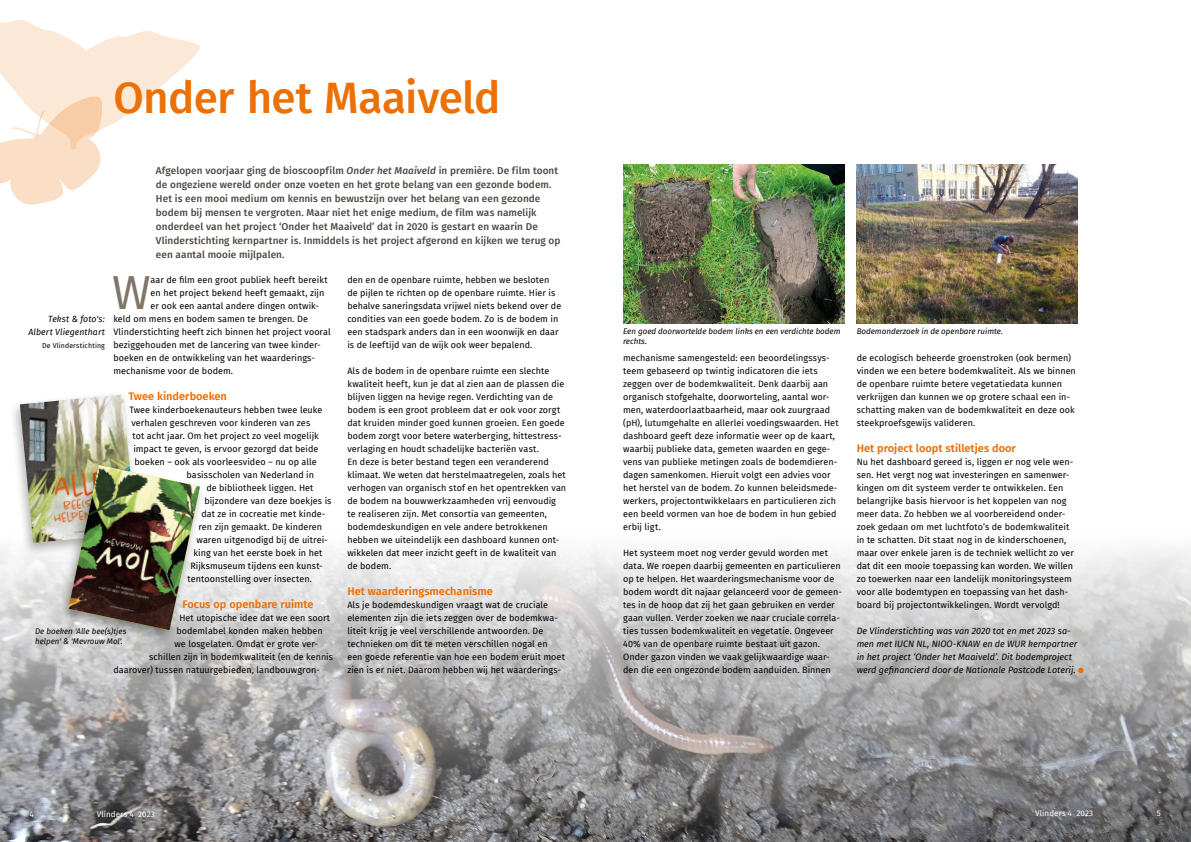
<style>
.page{position:relative;width:1191px;height:842px;background:#fff}
.page>*{position:absolute;margin:0;border:0;box-sizing:border-box;transform-origin:0 0}
.t1{font:46.7px "Fira Sans";color:#81756a}
.t2{font:500 44px "Fira Sans";letter-spacing:-.015em;color:#eb7106}
.t3{font:600 11px "Fira Sans";color:#eb7106}
.t4{font:500 10px/14px "Fira Sans";letter-spacing:.005em;color:#4d4741}
.t5{font:9px/13px "Fira Sans";letter-spacing:.005em;color:#000}
.t6{font:italic 9px/13px "Fira Sans";color:#000}
.t7{font:italic 8.8px/13px "Fira Sans";letter-spacing:.005em;color:#000;text-align:right}
.t8{font:italic 8px/10px "Fira Sans";color:#000}
.t9{font:8px "Fira Sans";letter-spacing:.015em;color:#fff}
.t10{font:7px "Fira Sans";letter-spacing:.015em;color:#000}
.s1{font-style:italic}
</style>
<div class="page">
<img style="left:0;top:549px;width:1191px;height:293px">
<svg style="left:0;top:20px;width:200px;height:185px"></svg>
<div style="left:8px;top:391px;width:134px;height:166px;background:#000;opacity:.3"></div>
<img style="left:20px;top:394px;width:116px;height:149px">
<div style="left:57px;top:461px;width:149px;height:183px;background:#000;opacity:.37"></div>
<img style="left:68px;top:465px;width:132px;height:165px">
<img style="left:623px;top:164px;width:221px;height:159px">
<img style="left:856px;top:164px;width:221px;height:159px">
<svg style="left:1078px;top:668px;width:5px;height:5px"></svg>
<h2 class="t2" style="left:113px;top:62px;width:389px">Onder het Maaiveld</h2>
<p class="t4" style="left:156px;top:163px;width:406px">Afgelopen voorjaar ging de bioscoopfilm <span class="s1">Onder het Maaiveld</span> in première. De film toont de ongeziene wereld onder onze voeten en het grote belang van een gezonde bodem.<br>Het is een mooi medium om kennis en bewustzijn over het belang van een gezonde bodem bij mensen te vergroten. Maar niet het enige medium, de film was namelijk onderdeel van het project ‘Onder het Maaiveld’ dat in 2020 is gestart en waarin De Vlinderstichting kernpartner is. Inmiddels is het project afgerond en kijken we terug op een aantal mooie mijlpalen.</p>
<h1 class="t1" style="left:112px;top:257px;width:40px">W</h1>
<p class="t5" style="left:151px;top:273px;width:178px">aar de film een groot publiek heeft bereikt</p>
<p class="t5" style="left:151px;top:286px;width:175px">en het project bekend heeft gemaakt, zijn</p>
<p class="t5" style="left:151px;top:299px;width:170px">er ook een aantal andere dingen ontwik-</p>
<p class="t5" style="left:113px;top:312px;width:196px">keld om mens en bodem samen te brengen. De</p>
<p class="t5" style="left:113px;top:325px;width:219px">Vlinderstichting heeft zich binnen het project vooral</p>
<p class="t5" style="left:113px;top:338px;width:209px">beziggehouden met de lancering van twee kinder-</p>
<p class="t5" style="left:113px;top:351px;width:203px">boeken en de ontwikkeling van het waarderings-</p>
<p class="t5" style="left:113px;top:364px;width:121px">mechanisme voor de bodem.</p>
<p class="t3" style="left:128px;top:387px;width:100px">Twee kinderboeken</p>
<p class="t5" style="left:129px;top:403px;width:194px">Twee kinderboekenauteurs hebben twee leuke</p>
<p class="t5" style="left:131px;top:416px;width:180px">verhalen geschreven voor kinderen van zes</p>
<p class="t5" style="left:132px;top:429px;width:188px">tot acht jaar. Om het project zo veel mogelijk</p>
<p class="t5" style="left:133px;top:442px;width:186px">impact te geven, is ervoor gezorgd dat beide</p>
<p class="t5" style="left:134px;top:455px;width:184px">boeken – ook als voorleesvideo – nu op alle</p>
<p class="t5" style="left:186px;top:468px;width:129px">basisscholen van Nederland in</p>
<p class="t5" style="left:206px;top:481px;width:108px">de bibliotheek liggen. Het</p>
<p class="t5" style="left:204px;top:494px;width:128px">bijzondere van deze boekjes is</p>
<p class="t5" style="left:201px;top:507px;width:125px">dat ze in cocreatie met kinde-</p>
<p class="t5" style="left:198px;top:520px;width:125px">ren zijn gemaakt. De kinderen</p>
<p class="t5" style="left:196px;top:533px;width:133px">waren uitgenodigd bij de uitrei-</p>
<p class="t5" style="left:193px;top:546px;width:130px">king van het eerste boek in het</p>
<p class="t5" style="left:190px;top:559px;width:134px">Rijksmuseum tijdens een kunst-</p>
<p class="t5" style="left:187px;top:572px;width:126px">tentoonstelling over insecten.</p>
<p class="t3" style="left:182px;top:595px;width:133px">Focus op openbare ruimte</p>
<p class="t5" style="left:179px;top:611px;width:152px">Het utopische idee dat we een soort</p>
<p class="t5" style="left:176px;top:624px;width:148px">bodemlabel konden maken hebben</p>
<p class="t5" style="left:174px;top:637px;width:145px">we losgelaten. Omdat er grote ver-</p>
<p class="t5" style="left:149px;top:650px;width:185px">schillen zijn in bodemkwaliteit (en de kennis</p>
<p class="t5" style="left:113px;top:663px;width:208px">daarover) tussen natuurgebieden, landbouwgron-</p>
<p class="t7" style="left:28px;top:312px;width:78px">Tekst &amp; foto's:<br>Albert Vliegenthart</p>
<p class="t10" style="left:42px;top:340px;width:64px">De Vlinderstichting</p>
<p class="t8" style="left:35px;top:626px;width:93px">De boeken 'Alle bee(s)tjes helpen' &amp; 'Mevrouw Mol'.</p>
<p class="t5" style="left:347px;top:273px;width:215px">den en de openbare ruimte, hebben we besloten de pijlen te richten op de openbare ruimte. Hier is behalve saneringsdata vrijwel niets bekend over de condities van een goede bodem. Zo is de bodem in een stadspark anders dan in een woonwijk en daar is de leeftijd van de wijk ook weer bepalend.</p>
<p class="t5" style="left:347px;top:364px;width:220px">Als de bodem in de openbare ruimte een slechte kwaliteit heeft, kun je dat al zien aan de plassen die blijven liggen na hevige regen. Verdichting van de bodem is een groot probleem dat er ook voor zorgt dat kruiden minder goed kunnen groeien. Een goede bodem zorgt voor betere waterberging, hittestress&shy;verlaging en houdt schadelijke bacteriën vast.<br>En deze is beter bestand tegen een veranderend klimaat. We weten dat herstelmaatregelen, zoals het verhogen van organisch stof en het opentrekken van de bodem na bouwwerkzaamheden vrij eenvoudig te realiseren zijn. Met consortia van gemeenten, bodemdeskundigen en vele andere betrokkenen hebben we uiteindelijk een dashboard kunnen ont&shy;wikkelen dat meer inzicht geeft in de kwaliteit van de bodem.</p>
<p class="t3" style="left:347px;top:582px;width:147px">Het waarderingsmechanisme</p>
<p class="t5" style="left:347px;top:598px;width:219px">Als je bodemdeskundigen vraagt wat de cruciale elementen zijn die iets zeggen over de bodemkwa&shy;liteit krijg je veel verschillende antwoorden. De technieken om dit te meten verschillen nogal en een goede referentie van hoe een bodem eruit moet zien is er niet. Daarom hebben wij het waarderings-</p>
<p class="t8" style="left:623px;top:325px;width:219px">Een goed doorwortelde bodem links en een verdichte bodem rechts.</p>
<p class="t8" style="left:856px;top:325px;width:148px">Bodemonderzoek in de openbare ruimte.</p>
<p class="t5" style="left:623px;top:351px;width:217px">mechanisme samengesteld: een beoordelingssys&shy;teem gebaseerd op twintig indicatoren die iets zeggen over de bodemkwaliteit. Denk daarbij aan organisch stofgehalte, doorworteling, aantal wor&shy;men, waterdoorlaatbaarheid, maar ook zuurgraad (pH), lutumgehalte en allerlei voedingswaarden. Het dashboard geeft deze informatie weer op de kaart, waarbij publieke data, gemeten waarden en gege&shy;vens van publieke metingen zoals de bodemdieren&shy;dagen samenkomen. Hieruit volgt een advies voor het herstel van de bodem. Zo kunnen beleidsmede&shy;werkers, projectontwikkelaars en particulieren zich een beeld vormen van hoe de bodem in hun gebied erbij ligt.</p>
<p class="t5" style="left:623px;top:546px;width:220px">Het systeem moet nog verder gevuld worden met data. We roepen daarbij gemeenten en particulieren op te helpen. Het waarderingsmechanisme voor de bodem wordt dit najaar gelanceerd voor de gemeen&shy;tes in de hoop dat zij het gaan gebruiken en verder gaan vullen. Verder zoeken we naar cruciale correla&shy;ties tussen bodemkwaliteit en vegetatie. Ongeveer 40% van de openbare ruimte bestaat uit gazon.<br>Onder gazon vinden we vaak gelijkwaardige waar&shy;den die een ongezonde bodem aanduiden. Binnen</p>
<p class="t5" style="left:856px;top:351px;width:221px">de ecologisch beheerde groenstroken (ook bermen) vinden we een betere bodemkwaliteit. Als we binnen de openbare ruimte betere vegetatiedata kunnen verkrijgen dan kunnen we op grotere schaal een in&shy;schatting maken van de bodemkwaliteit en deze ook steekproefsgewijs valideren.</p>
<p class="t3" style="left:856px;top:439px;width:161px">Het project loopt stilletjes door</p>
<p class="t5" style="left:856px;top:455px;width:219px">Nu het dashboard gereed is, liggen er nog vele wen&shy;sen. Het vergt nog wat investeringen en samenwer&shy;kingen om dit systeem verder te ontwikkelen. Een belangrijke basis hiervoor is het koppelen van nog meer data. Zo hebben we al voorbereidend onder&shy;zoek gedaan om met luchtfoto’s de bodemkwaliteit in te schatten. Dit staat nog in de kinderschoenen, maar over enkele jaren is de techniek wellicht zo ver dat dit een mooie toepassing kan worden. We willen zo toewerken naar een landelijk monitoringsysteem voor alle bodemtypen en toepassing van het dash&shy;board bij projectontwikkelingen. Wordt vervolgd!</p>
<p class="t6" style="left:856px;top:624px;width:222px">De Vlinderstichting was van 2020 tot en met 2023 sa&shy;men met IUCN NL, NIOO-KNAW en de WUR kernpartner in het project ‘Onder het Maaiveld’. Dit bodemproject werd gefinancierd door de Nationale Postcode Loterij.</p>
<p class="t9" style="left:29px;top:808px;width:6px">4</p>
<p class="t9" style="left:97px;top:808px;width:60px">Vlinders 4 2023</p>
<p class="t9" style="left:1035px;top:808px;width:60px">Vlinders 4 2023</p>
<p class="t9" style="left:1156px;top:808px;width:6px">5</p>
</div>
